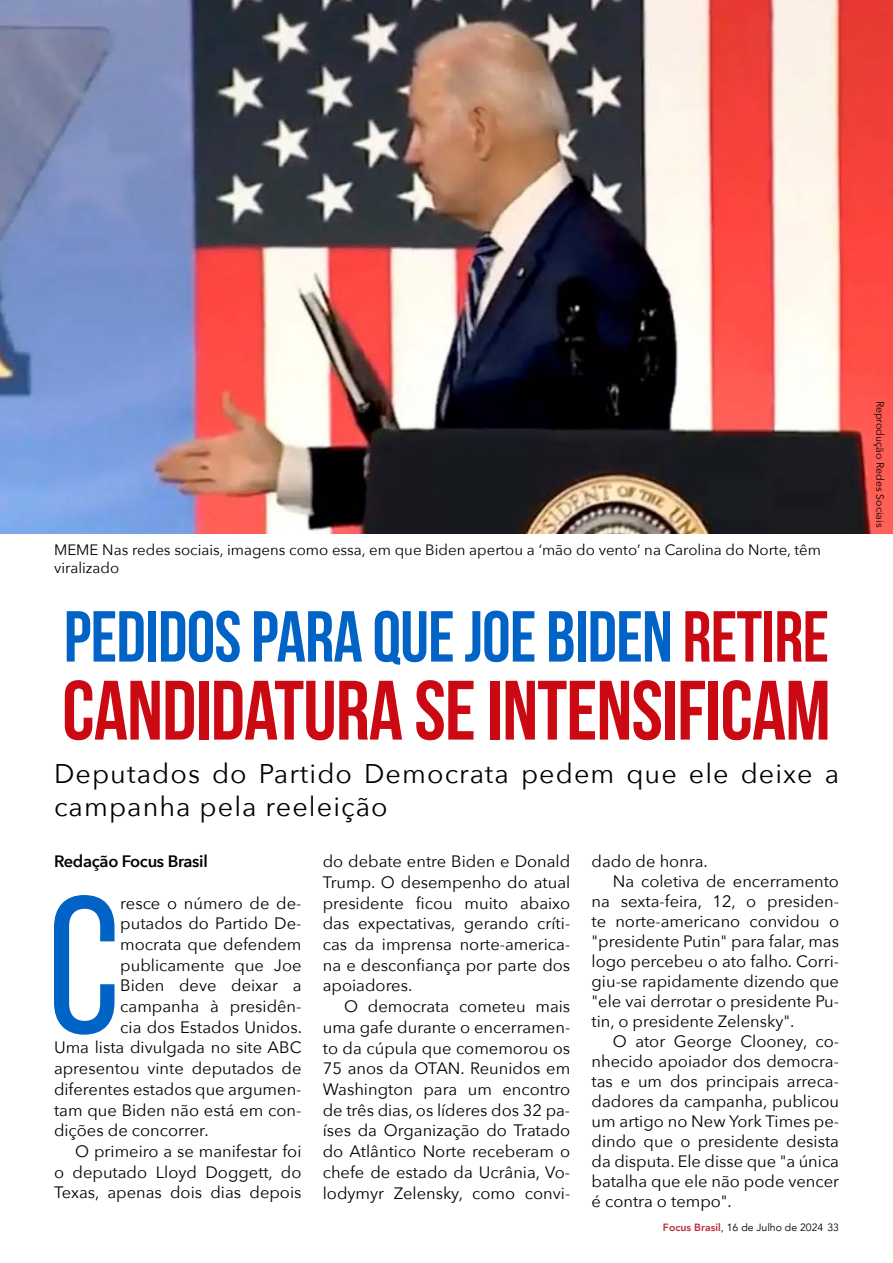
<style>
.page{position:relative;width:893px;height:1263px;background:#fff}
.page>*{position:absolute;margin:0;border:0;box-sizing:border-box;transform-origin:0 0}
.t1{font:193.95px "Bebas Neue Pro";color:#0063c5}
.t2{font:700 84px "Bebas Neue";letter-spacing:-.01em;color:#cb0912}
.t3{font:700 72px "Bebas Neue";letter-spacing:-.01em;color:#0063c5}
.t4{font:27px/32.4px "Avenir Next";letter-spacing:.04em;color:#000}
.t5{font:16.5px/20.7px "Avenir Next";color:#000;text-align:justify}
.t6{font:600 16.5px "Avenir Next";letter-spacing:-.02em;color:#000}
.t7{font:15px/18px "Avenir Next";color:#000}
.t8{font:10.5px "Avenir";color:#000}
.t9{font:10.5px "Avenir Next";color:#000}
.s1{color:#cb0912}
.s2{font-weight:800;color:#b72d38}
</style>
<div class="page">
<img style="left:0;top:0;width:893px;height:534px">
<p class="t7" style="left:54px;top:540px;width:768px">MEME Nas redes sociais, imagens como essa, em que Biden apertou a ‘mão do vento’ na Carolina do Norte, têm viralizado</p>
<h3 class="t3" style="left:64px;top:597px;width:767px">PEDIDOS PARA QUE JOE BIDEN <span class="s1">RETIRE</span></h3>
<h2 class="t2" style="left:62px;top:664px;width:770px">CANDIDATURA SE INTENSIFICAM</h2>
<h3 class="t4" style="left:54px;top:756px;width:787px">Deputados do Partido Democrata pedem que ele deixe a campanha pela reeleição</h3>
<p class="t6" style="left:54px;top:847px;width:155px">Redação Focus Brasil</p>
<h1 class="t1" style="left:46px;top:856px;width:76px">C</h1>
<p class="t5" style="left:120px;top:892px;width:183px">resce o número de de-</p>
<p class="t5" style="left:120px;top:912px;width:183px">putados do Partido De-</p>
<p class="t5" style="left:120px;top:933px;width:183px">mocrata que defendem</p>
<p class="t5" style="left:120px;top:954px;width:183px">publicamente que Joe</p>
<p class="t5" style="left:120px;top:974px;width:183px">Biden deve deixar a</p>
<p class="t5" style="left:120px;top:995px;width:183px">campanha à presidên-</p>
<p class="t5" style="left:120px;top:1016px;width:183px">cia dos Estados Unidos.</p>
<p class="t5" style="left:54px;top:1037px;width:249px">Uma lista divulgada no site ABC</p>
<p class="t5" style="left:54px;top:1057px;width:249px">apresentou vinte deputados de</p>
<p class="t5" style="left:54px;top:1078px;width:249px">diferentes estados que argumen-</p>
<p class="t5" style="left:54px;top:1099px;width:249px">tam que Biden não está em con-</p>
<p class="t5" style="left:54px;top:1119px;width:156px">dições de concorrer.</p>
<p class="t5" style="left:75px;top:1140px;width:228px">O primeiro a se manifestar foi</p>
<p class="t5" style="left:54px;top:1161px;width:249px">o deputado Lloyd Doggett, do</p>
<p class="t5" style="left:54px;top:1182px;width:249px">Texas, apenas dois dias depois</p>
<p class="t5" style="left:323px;top:850px;width:249px">do debate entre Biden e Donald Trump. O desempenho do atual presidente ficou muito abaixo das expectativas, gerando críti&shy;cas da imprensa norte-america&shy;na e desconfiança por parte dos apoiadores.</p>
<p class="t5" style="left:323px;top:995px;width:249px;text-indent:21px">O democrata cometeu mais uma gafe durante o encerramen&shy;to da cúpula que comemorou os 75 anos da OTAN. Reunidos em Washington para um encontro de três dias, os líderes dos 32 pa&shy;íses da Organização do Tratado do Atlântico Norte receberam o chefe de estado da Ucrânia, Vo&shy;lodymyr Zelensky, como convi-</p>
<p class="t5" style="left:591px;top:850px;width:118px">dado de honra.</p>
<p class="t5" style="left:613px;top:870px;width:228px">Na coletiva de encerramento</p>
<p class="t5" style="left:591px;top:890px;width:249px">na sexta-feira, 12, o presiden-</p>
<p class="t5" style="left:591px;top:910px;width:249px">te norte-americano convidou o</p>
<p class="t5" style="left:591px;top:930px;width:249px">"presidente Putin" para falar, mas</p>
<p class="t5" style="left:591px;top:950px;width:249px">logo percebeu o ato falho. Corri-</p>
<p class="t5" style="left:591px;top:970px;width:249px">giu-se rapidamente dizendo que</p>
<p class="t5" style="left:591px;top:990px;width:249px">"ele vai derrotar o presidente Pu-</p>
<p class="t5" style="left:591px;top:1010px;width:204px">tin, o presidente Zelensky".</p>
<p class="t5" style="left:613px;top:1030px;width:228px">O ator George Clooney, co-</p>
<p class="t5" style="left:591px;top:1050px;width:249px">nhecido apoiador dos democra-</p>
<p class="t5" style="left:591px;top:1070px;width:249px">tas e um dos principais arreca-</p>
<p class="t5" style="left:591px;top:1090px;width:249px">dadores da campanha, publicou</p>
<p class="t5" style="left:591px;top:1110px;width:249px">um artigo no New York Times pe-</p>
<p class="t5" style="left:591px;top:1130px;width:249px">dindo que o presidente desista</p>
<p class="t5" style="left:591px;top:1150px;width:249px">da disputa. Ele disse que "a única</p>
<p class="t5" style="left:591px;top:1170px;width:249px">batalha que ele não pode vencer</p>
<p class="t5" style="left:591px;top:1190px;width:142px">é contra o tempo".</p>
<p class="t8" style="left:663px;top:1221px;width:178px"><span class="s2">Focus Brasil</span>, 16 de Julho de 2024 33</p>
<p class="t9" style="left:889px;top:401px;width:128px;rotate:90deg">Reprodução Redes Sociais</p>
</div>
